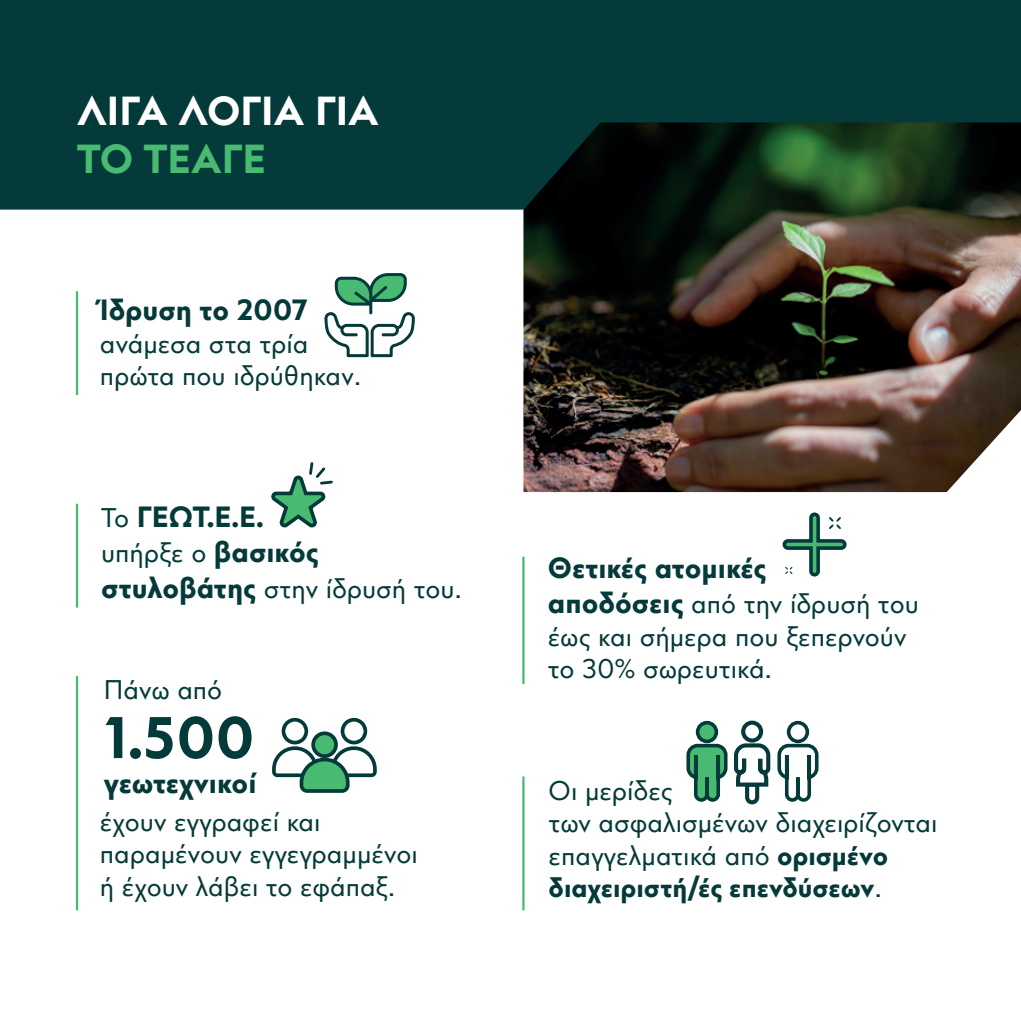
<style>
.page{position:relative;width:1021px;height:1021px;background:#fff}
.page>*{position:absolute;margin:0;border:0;box-sizing:border-box;transform-origin:0 0}
.t1{font:700 58.5px "CF Panoptik";color:#043a39}
.t2{font:700 40.5px "CF Panoptik";color:#fff}
.t3{font:700 40.5px "CF Panoptik";color:#49ba72}
.t4{font:700 29.25px "CF Panoptik";color:#043a39}
.t5{font:27px/32.4px "CF Panoptik";color:#043a39}
.s1{font-family:"Helvetica Now Var"}
.s2{font-weight:400;font-size:27px}
.s3{font-weight:700;font-size:29.25px}
.s4{font-weight:700}
</style>
<div class="page">
<div style="left:0;top:0;width:1020px;height:1020px;background:#043a39"></div>
<div style="left:0;top:209px;width:1020px;height:811px;background:#fff"></div>
<img style="left:523px;top:122px;width:497px;height:370px">
<svg style="left:780px;top:510px;width:68px;height:68px;background:#c0d3cd"></svg>
<svg style="left:684px;top:719px;width:136px;height:87px"></svg>
<svg style="left:324px;top:273px;width:91px;height:84px"></svg>
<hr style="left:76px;top:291px;width:2px;height:104px;background:#49ba72">
<svg style="left:267px;top:460px;width:67px;height:72px;background:#b7d3c6"></svg>
<hr style="left:76px;top:503px;width:2px;height:104px;background:#49ba72">
<svg style="left:272px;top:718px;width:105px;height:74px"></svg>
<hr style="left:76px;top:676px;width:2px;height:234px;background:#49ba72">
<hr style="left:522px;top:556px;width:2px;height:128px;background:#49ba72">
<hr style="left:522px;top:776px;width:2px;height:134px;background:#49ba72">
<h2 class="t2" style="left:77px;top:85px;width:303px">ΛΙΓΑ ΛΟΓΙΑ ΓΙΑ</h2>
<h2 class="t3" style="left:77px;top:133px;width:190px">ΤΟ ΤΕΑΓΕ</h2>
<p class="t4" style="left:100px;top:291px;width:209px">Ίδρυση το 2007</p>
<p class="t5" style="left:100px;top:327px;width:263px">ανάμεσα στα τρία πρώτα που ιδρύθηκαν<span class="s1">.</span></p>
<p class="t4" style="left:101px;top:498px;width:164px"><span class="s2">Το</span> ΓΕΩΤ.Ε.Ε.</p>
<p class="t5" style="left:101px;top:536px;width:362px;line-height:35.1px">υπήρξε ο <span class="s3">βασικός στυλοβάτης</span> στην ίδρυσή του<span class="s1">.</span></p>
<p class="t5" style="left:104px;top:674px;width:120px">Πάνω από</p>
<h1 class="t1" style="left:104px;top:700px;width:153px">1.500</h1>
<p class="t4" style="left:104px;top:764px;width:154px">γεωτεχνικοί</p>
<p class="t5" style="left:100px;top:805px;width:319px">έχουν εγγραφεί και παραμένουν εγγεγραμμένοι ή έχουν λάβει το εφάπαξ<span class="s1">.</span></p>
<p class="t4" style="left:548px;top:549px;width:220px">Θετικές ατομικές</p>
<p class="t5" style="left:548px;top:588px;width:372px"><span class="s3">αποδόσεις</span> από την ίδρυσή του έως και σήμερα που ξεπερνούν το 30% σωρευτικά<span class="s1">.</span></p>
<p class="t5" style="left:548px;top:774px;width:390px">Οι μερίδες<br>των ασφαλισμένων διαχειρίζονται επαγγελματικά από <span class="s4">ορισμένο διαχειριστή/ές επενδύσεων</span><span class="s1">.</span></p>
</div>
